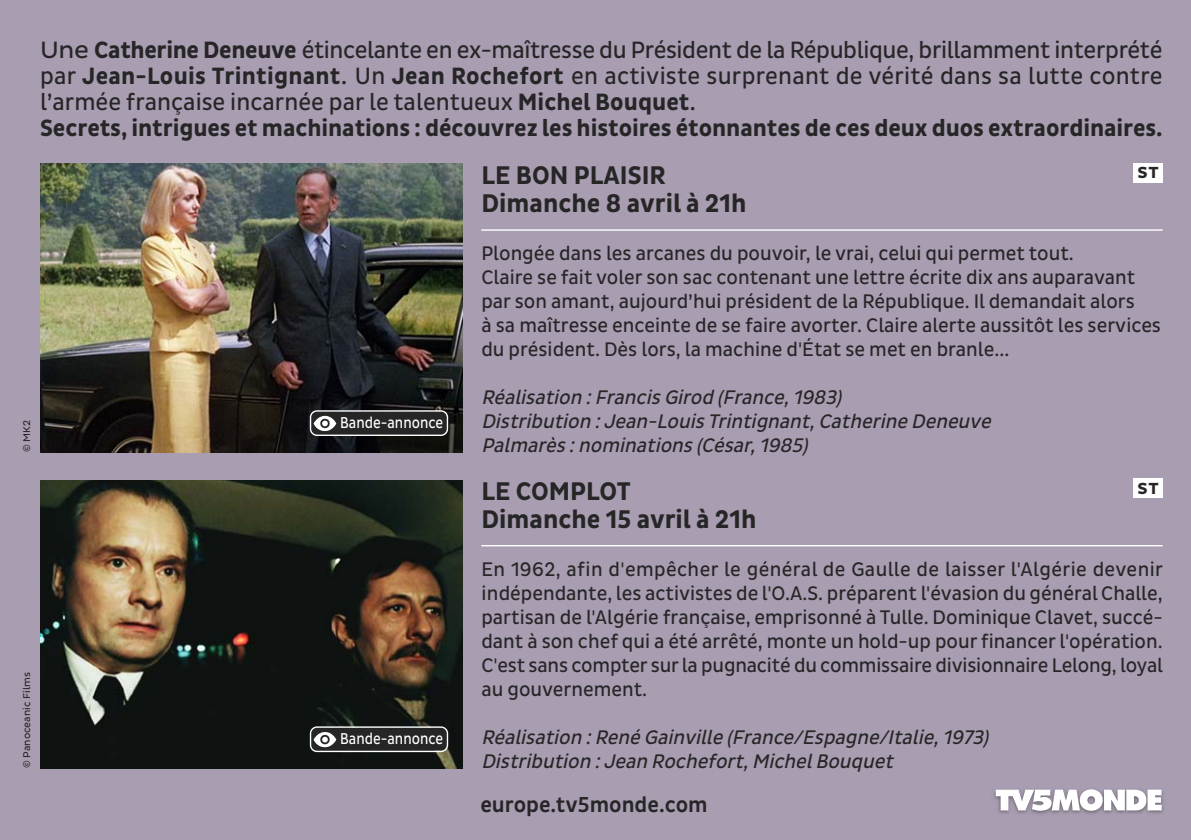
<style>
.page{position:relative;width:1191px;height:840px;background:#fff}
.page>*{position:absolute;margin:0;border:0;box-sizing:border-box;transform-origin:0 0}
.t1{font:700 26px/28px "Pluto Sans Cond";color:#272627}
.t2{font:24px/26px "Pluto Sans Cond";color:#272627}
.t3{font:500 22px "Pluto Sans Cond";color:#272627}
.t4{font:20px/24px "Pluto Sans Cond";color:#272627}
.t5{font:italic 20px/24px "Pluto Sans Cond";color:#272627}
.t6{font:700 16.4px "Pluto Sans";color:#272627}
.t7{font:16px "Pluto Sans Cond";color:#fff;scale:.9 1}
.t8{font:10px "Pluto Sans";color:#272627;scale:.95 1}
.s1{font-family:"Pluto Sans"}
.s2{font-weight:700}
</style>
<div class="page">
<div style="left:0;top:0;width:1191px;height:839px;background:#a99db1"></div>
<img style="left:40px;top:164px;width:422px;height:288px">
<img style="left:40px;top:480px;width:422px;height:288px">
<svg style="left:310px;top:726px;width:138px;height:25px;background:#444"></svg>
<svg style="left:310px;top:410px;width:138px;height:26px;background:#4c4b4c"></svg>
<img style="left:994px;top:789px;width:170px;height:25px">
<svg style="left:995px;top:789px;width:166px;height:21px;background:#dfdce1"></svg>
<div style="left:1133px;top:478px;width:29px;height:19px;background:#fff"></div>
<div style="left:1133px;top:163px;width:29px;height:20px;background:#fff"></div>
<hr style="left:481px;top:229px;width:681px;height:2px;background:#fff">
<hr style="left:481px;top:544px;width:681px;height:2px;background:#fff">
<p class="t8" style="left:21px;top:451px;width:35px;rotate:-90deg">© MK2</p>
<p class="t8" style="left:21px;top:767px;width:102px;rotate:-90deg">© Panoceanic Films</p>
<p class="t2" style="left:40px;top:39px;width:1124px"><span class="s1">Une</span> <span class="s2">Catherine Deneuve</span> étincelante en ex-maîtresse du Président de la République, brillamment interprété par <span class="s2">Jean-Louis Trintignant</span><span class="s1">.</span> Un <span class="s2">Jean Rochefort</span> en activiste surprenant de vérité dans sa lutte contre l’armée française incarnée par le talentueux <span class="s2">Michel Bouquet</span><span class="s1">.<br></span><span class="s2">Secrets, intrigues et machinations : découvrez les histoires étonnantes de ces deux duos extraordinaires.</span></p>
<h1 class="t1" style="left:481px;top:163px;width:266px">LE BON PLAISIR<br>Dimanche 8 avril à 21h</h1>
<p class="t4" style="left:481px;top:242px;width:681px">Plongée dans les arcanes du pouvoir, le vrai, celui qui permet tout.<br>Claire se fait voler son sac contenant une lettre écrite dix ans auparavant par son amant, aujourd’hui président de la République. Il demandait alors<br>à sa maîtresse enceinte de se faire avorter. Claire alerte aussitôt les services du président. Dès lors, la machine d'État se met en branle...</p>
<p class="t5" style="left:481px;top:386px;width:514px">Réalisation :Francis Girod (France,1983)<br>Distribution :Jean-Louis Trintignant,Catherine Deneuve<br>Palmarès :nominations (César,1985)</p>
<h1 class="t1" style="left:481px;top:479px;width:276px">LE COMPLOT<br>Dimanche 15 avril à 21h</h1>
<p class="t4" style="left:481px;top:558px;width:683px;text-align:justify">En 1962, afin d'empêcher le général de Gaulle de laisser l'Algérie devenir indépendante, les activistes de l'O.A.S. préparent l'évasion du général Challe, partisan de l'Algérie française, emprisonné à Tulle. Dominique Clavet, succé&shy;dant à son chef qui a été arrêté, monte un hold-up pour financer l'opération.<br>C'est sans compter sur la pugnacité du commissaire divisionnaire Lelong, loyal au gouvernement.</p>
<p class="t5" style="left:481px;top:726px;width:512px">Réalisation :René Gainville (France/Espagne/Italie,1973)<br>Distribution :Jean Rochefort,MichelBouquet</p>
<p class="t6" style="left:1137px;top:163px;width:23px">ST</p>
<p class="t7" style="left:340px;top:416px;width:116px">Bande-annonce</p>
<p class="t6" style="left:1137px;top:478px;width:23px">ST</p>
<p class="t7" style="left:340px;top:732px;width:116px">Bande-annonce</p>
<p class="t3" style="left:480px;top:790px;width:229px">europe.tv5monde.com</p>
</div>
